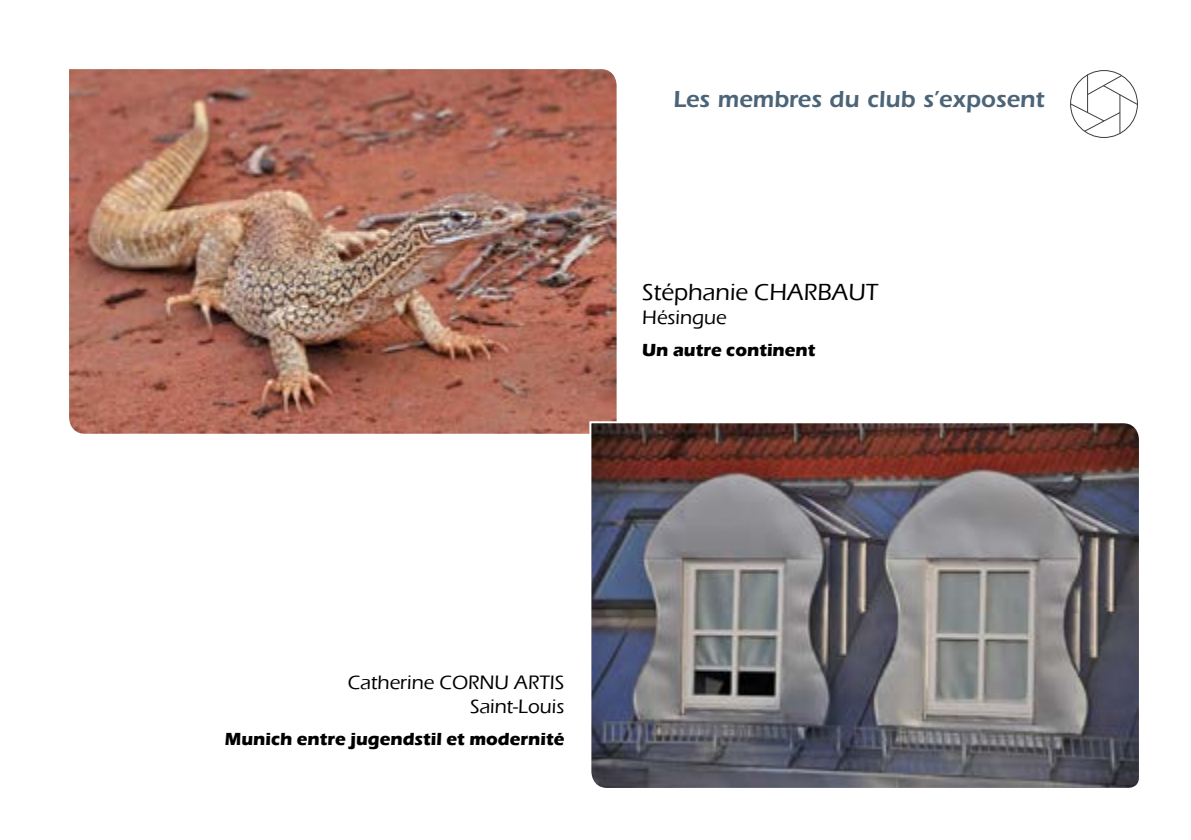
<style>
.page{position:relative;width:1191px;height:840px;background:#fff}
.page>*{position:absolute;margin:0;border:0;box-sizing:border-box;transform-origin:0 0}
.t1{font:600 24px "ITC Eras Std";color:#4c6478}
.t2{font:500 24px "Eras ITC";color:#000}
.t3{font:500 20px/24px "Eras ITC";color:#000;text-align:right}
.t4{font:700 18px "Eras ITC";color:#000}
</style>
<div class="page">
<hr style="left:1119px;top:95px;width:1px;height:38px;background:#000">
<svg style="left:1070px;top:75px;width:68px;height:57px"></svg>
<hr style="left:1087px;top:75px;width:1px;height:37px;background:#000">
<img style="left:69px;top:69px;width:548px;height:365px">
<svg style="left:588px;top:420px;width:551px;height:368px;background:#71696d"></svg>
<h1 class="t1" style="left:673px;top:85px;width:373px">Les membres du club s’exposent</h1>
<h1 class="t2" style="left:642px;top:279px;width:238px">Stéphanie CHARBAUT</h1>
<p class="t3" style="left:642px;top:306px;width:86px">Hésingue</p>
<p class="t4" style="left:642px;top:340px;width:175px">Un autre continent</p>
<p class="t3" style="left:348px;top:670px;width:218px">Catherine CORNU ARTIS<br>Saint-Louis</p>
<p class="t4" style="left:225px;top:728px;width:341px">Munich entre jugendstil et modernité</p>
</div>
